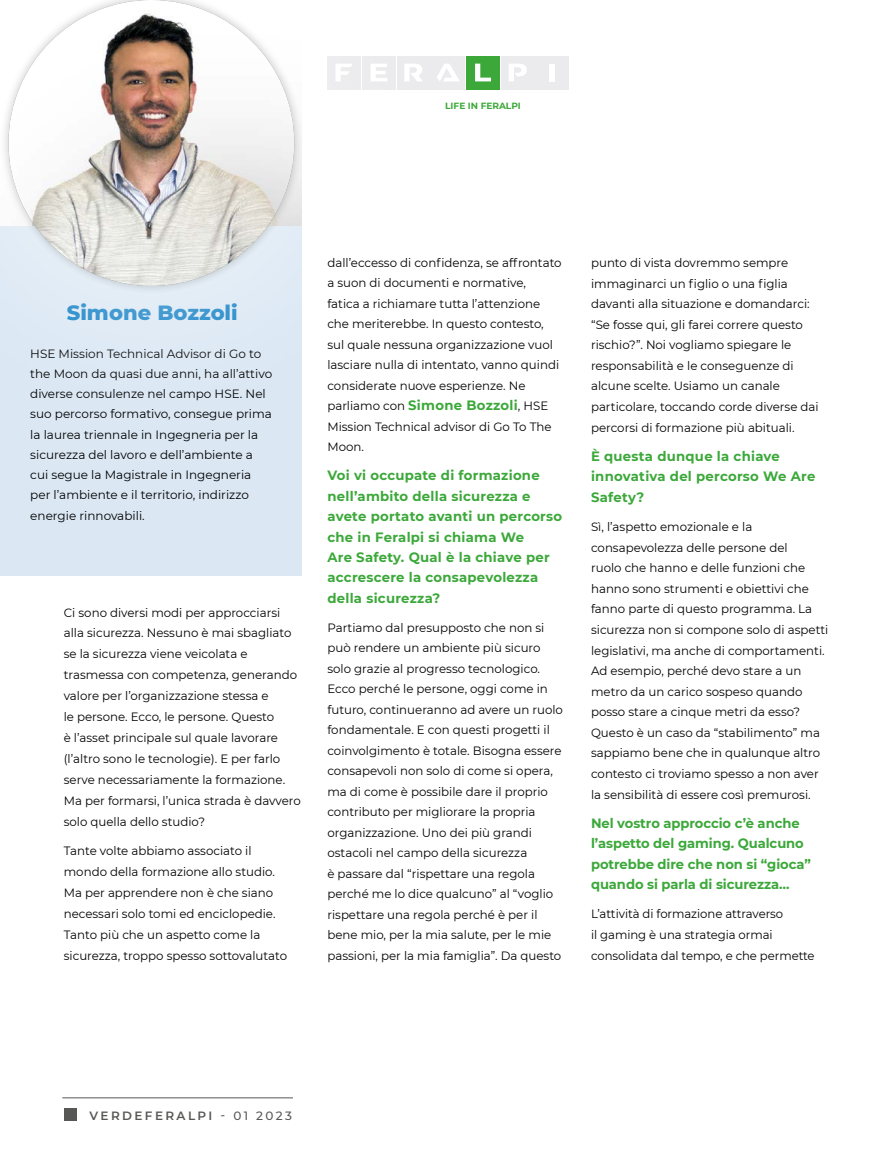
<style>
.page{position:relative;width:893px;height:1170px;background:#fff}
.page>*{position:absolute;margin:0;border:0;box-sizing:border-box;transform-origin:0 0}
.t1{font:800 21px "Montserrat";color:#1683c6}
.t2{font:700 13.5px/20.4px "Montserrat";letter-spacing:.015em;color:#3ca83a}
.t3{font:700 13.5px/20.5px "Montserrat";letter-spacing:-.005em;color:#3ca83a}
.t4{font:12px/20.4px "Montserrat";color:#000}
.t5{font:600 12px "Montserrat";letter-spacing:.2em;color:#575756}
.t6{font:700 9px "Montserrat";color:#3ca83a}
.s1{font-weight:700;font-size:13.5px;color:#3ca83a}
.s2{font-weight:500}
</style>
<div class="page">
<div style="left:431px;top:56px;width:34px;height:33px;background:#ebebed"></div>
<svg style="left:446px;top:64px;width:13px;height:17px"></svg>
<div style="left:466px;top:56px;width:34px;height:33px;background:#3ca83a"></div>
<svg style="left:475px;top:64px;width:16px;height:17px"></svg>
<div style="left:501px;top:56px;width:34px;height:33px;background:#ebebed"></div>
<svg style="left:509px;top:64px;width:18px;height:17px"></svg>
<div style="left:536px;top:56px;width:33px;height:33px;background:#ebebed"></div>
<div style="left:550px;top:64px;width:5px;height:17px;background:#fff"></div>
<div style="left:0;top:225px;width:302px;height:350px;background:#dbe8f4"></div>
<div style="left:0;top:0;width:446px;height:438px;background:#fff;opacity:.75"></div>
<img style="left:9px;top:0;width:285px;height:286px;border-radius:143px">
<div style="left:64px;top:1108px;width:13px;height:12px;background:#575756"></div>
<hr style="left:62px;top:1097px;width:231px;height:1px;background:#575756">
<p class="t6" style="left:445px;top:100px;width:77px">LIFE IN FERALPI</p>
<h1 class="t1" style="left:67px;top:297px;width:173px">Simone Bozzoli</h1>
<p class="t4" style="left:30px;top:343px;width:243px">HSE Mission Technical Advisor di Go to the Moon da quasi due anni, ha all’attivo diverse consulenze nel campo HSE. Nel suo percorso formativo, consegue prima la laurea triennale in Ingegneria per la sicurezza del lavoro e dell’ambiente a cui segue la Magistrale in Ingegneria per l’ambiente e il territorio, indirizzo energie rinnovabili.</p>
<p class="t4" style="left:64px;top:601px;width:239px;line-height:20.9px">Ci sono diversi modi per approcciarsi alla sicurezza. Nessuno è mai sbagliato se la sicurezza viene veicolata e trasmessa con competenza, generando valore per l’organizzazione stessa e<br>le persone. Ecco, le persone. Questo<br>è l’asset principale sul quale lavorare (l’altro sono le tecnologie). E per farlo serve necessariamente la formazione.<br>Ma per formarsi, l’unica strada è davvero solo quella dello studio?</p>
<p class="t4" style="left:64px;top:839px;width:225px;line-height:20.9px">Tante volte abbiamo associato il mondo della formazione allo studio.<br>Ma per apprendere non è che siano necessari solo tomi ed enciclopedie.<br>Tanto più che un aspetto come la sicurezza, troppo spesso sottovalutato</p>
<p class="t4" style="left:327px;top:252px;width:236px">dall’eccesso di confidenza, se affrontato a suon di documenti e normative,<br>fatica a richiamare tutta l’attenzione che meriterebbe. In questo contesto, sul quale nessuna organizzazione vuol lasciare nulla di intentato, vanno quindi considerate nuove esperienze. Ne parliamo con <span class="s1">Simone Bozzoli</span>, HSE Mission Technical advisor di Go To The Moon.</p>
<p class="t2" style="left:327px;top:464px;width:236px">Voi vi occupate di formazione nell’ambito della sicurezza e avete portato avanti un percorso che in Feralpi si chiama We<br>Are Safety. Qual è la chiave per accrescere la consapevolezza della sicurezza?</p>
<p class="t4" style="left:327px;top:617px;width:237px">Partiamo dal presupposto che non si può rendere un ambiente più sicuro solo grazie al progresso tecnologico.<br>Ecco perché le persone, oggi come in futuro, continueranno ad avere un ruolo fondamentale. E con questi progetti il coinvolgimento è totale. Bisogna essere consapevoli non solo di come si opera, ma di come è possibile dare il proprio contributo per migliorare la propria organizzazione. Uno dei più grandi ostacoli nel campo della sicurezza<br>è passare dal “rispettare una regola perché me lo dice qualcuno” al “voglio rispettare una regola perché è per il bene mio, per la mia salute, per le mie passioni, per la mia famiglia”. Da questo</p>
<p class="t4" style="left:591px;top:252px;width:229px">punto di vista dovremmo sempre immaginarci un figlio o una figlia davanti alla situazione e domandarci: “Se fosse qui, gli farei correre questo rischio?”. Noi vogliamo spiegare le responsabilità e le conseguenze di alcune scelte. Usiamo un canale particolare, toccando corde diverse dai percorsi di formazione più abituali.</p>
<p class="t2" style="left:591px;top:445px;width:226px">È questa dunque la chiave innovativa del percorso We Are<br>Safety?</p>
<p class="t4" style="left:591px;top:516px;width:239px">Sì, l’aspetto emozionale e la consapevolezza delle persone del<br>ruolo che hanno e delle funzioni che hanno sono strumenti e obiettivi che fanno parte di questo programma. La sicurezza non si compone solo di aspetti legislativi, ma anche di comportamenti.<br>Ad esempio, perché devo stare a un metro da un carico sospeso quando posso stare a cinque metri da esso?<br>Questo è un caso da “stabilimento” ma sappiamo bene che in qualunque altro contesto ci troviamo spesso a non aver la sensibilità di essere così premurosi.</p>
<p class="t3" style="left:591px;top:811px;width:221px">Nel vostro approccio c’è anche l’aspetto del gaming. Qualcuno potrebbe dire che non si “gioca” quando si parla di sicurezza…</p>
<p class="t4" style="left:591px;top:903px;width:225px">L’attività di formazione attraverso<br>il gaming è una strategia ormai consolidata dal tempo, e che permette</p>
<p class="t5" style="left:90px;top:1106px;width:204px">VERDEFERALPI <span class="s2">- 01 2023</span></p>
</div>
